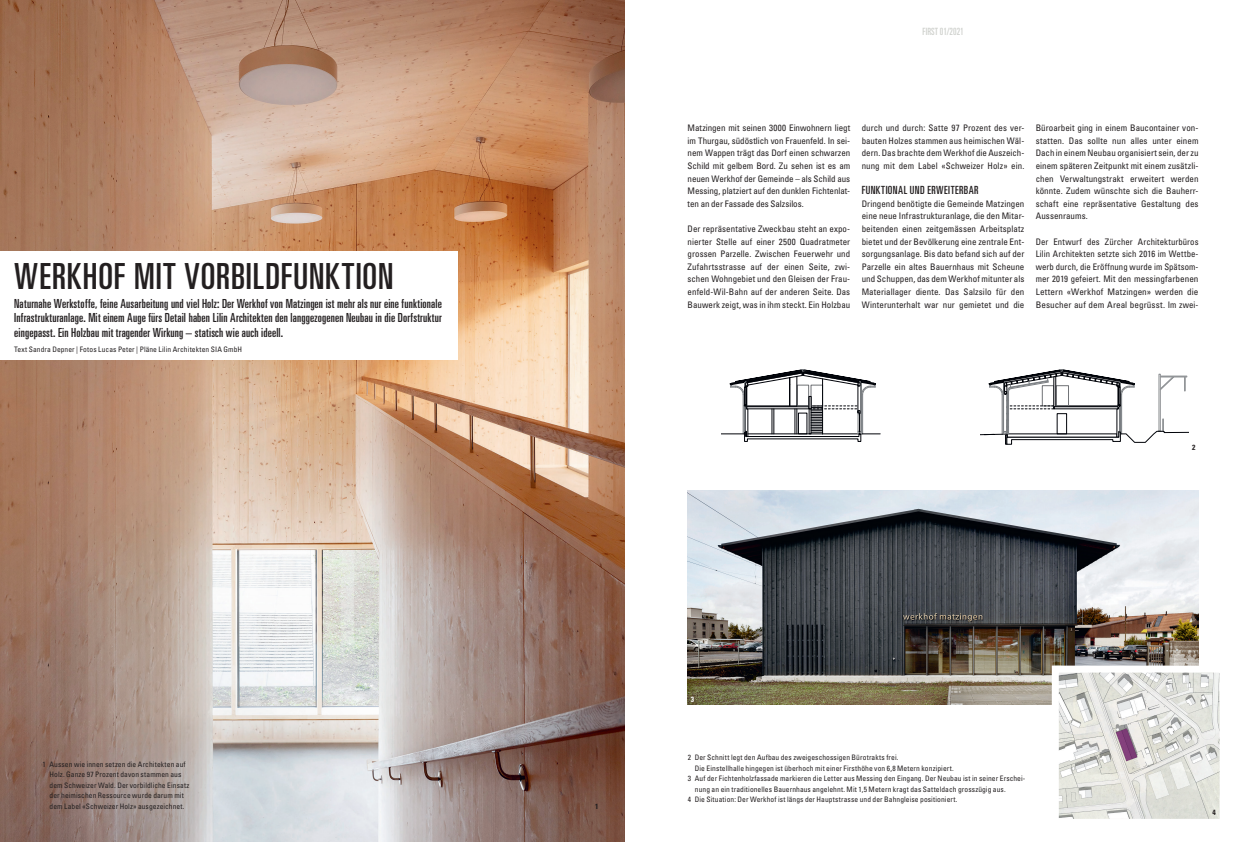
<style>
.page{position:relative;width:1248px;height:842px;background:#fff}
.page>*{position:absolute;margin:0;border:0;box-sizing:border-box;transform-origin:0 0}
.t1{font:ultra-condensed 36px "Univers LT Std";letter-spacing:.025em;color:#231f20}
.t2{font:ultra-condensed 12.5px/14.7px "Univers LT Std";letter-spacing:.015em;color:#231f20;text-align:justify}
.t3{font:ultra-condensed 11.2px "Univers LT Std";letter-spacing:.045em;color:#231f20}
.t4{font:ultra-condensed 10px "Univers LT Std";letter-spacing:.005em;color:#cfd1cd;scale:.95 1}
.t5{font:condensed 9px/12.6px "Univers LT Std";color:#231f20;text-align:justify}
.t6{font:condensed 7.5px/10.5px "Univers LT Std";letter-spacing:.01em;color:#231f20}
.t7{font:700 condensed 7.5px "Univers LT Std";color:#231f20}
.t8{font:700 condensed 7.5px "Univers LT Std";color:#fff}
</style>
<div class="page">
<img style="left:687px;top:490px;width:510px;height:215px">
<img style="left:0;top:0;width:624px;height:842px">
<div style="left:0;top:251px;width:457px;height:108px;background:#fff"></div>
<svg style="left:980px;top:370px;width:207px;height:75px"></svg>
<svg style="left:721px;top:370px;width:159px;height:72px"></svg>
<img style="left:1059px;top:674px;width:159px;height:145px">
<div style="left:1051px;top:666px;width:175px;height:165px;border:7px solid #fff"></div>
<h1 class="t1" style="left:14px;top:255px;width:381px">WERKHOF MIT VORBILDFUNKTION</h1>
<p class="t2" style="left:14px;top:296px;width:429px">Naturnahe Werkstoffe, feine Ausarbeitung und viel Holz: Der Werkhof von Matzingen ist mehr als nur eine funktionale Infrastrukturanlage. Mit einem Auge fürs Detail haben Lilin Architekten den langgezogenen Neubau in die Dorfstruktur eingepasst. Ein Holzbau mit tragender Wirkung – statisch wie auch ideell.</p>
<p class="t6" style="left:14px;top:344px;width:229px">Text Sandra Depner | Fotos Lucas Peter | Pläne Lilin Architekten SIA GmbH</p>
<p class="t6" style="left:50px;top:759px;width:141px;text-indent:-7px">1 Aussen wie innen setzen die Architekten auf Holz. Ganze 97 Prozent davon stammen aus dem Schweizer Wald. Der vorbildliche Einsatz der heimischen Ressource wurde darum mit dem Label «Schweizer Holz» ausgezeichnet.</p>
<p class="t4" style="left:922px;top:26px;width:45px">FIRST 01/2021</p>
<p class="t5" style="left:687px;top:122px;width:164px">Matzingen mit seinen 3000 Einwohnern liegt im Thurgau, südöstlich von Frauenfeld. In sei&shy;nem Wappen trägt das Dorf einen schwarzen Schild mit gelbem Bord. Zu sehen ist es am neuen Werkhof der Gemeinde – als Schild aus Messing, platziert auf den dunklen Fichtenlat&shy;ten an der Fassade des Salzsilos.</p>
<p class="t5" style="left:687px;top:222px;width:164px">Der repräsentative Zweckbau steht an expo&shy;nierter Stelle auf einer 2500 Quadratmeter grossen Parzelle. Zwischen Feuerwehr und Zufahrtsstrasse auf der einen Seite, zwi&shy;schen Wohngebiet und den Gleisen der Frau&shy;enfeld-Wil-Bahn auf der anderen Seite. Das Bauwerk zeigt, was in ihm steckt. Ein Holzbau</p>
<p class="t5" style="left:861px;top:122px;width:164px">durch und durch: Satte 97 Prozent des ver&shy;bauten Holzes stammen aus heimischen Wäl&shy;dern. Das brachte dem Werkhof die Auszeich&shy;nung mit dem Label «Schweizer Holz» ein.</p>
<p class="t3" style="left:861px;top:184px;width:118px">FUNKTIONAL UND ERWEITERBAR</p>
<p class="t5" style="left:861px;top:197px;width:164px">Dringend benötigte die Gemeinde Matzingen eine neue Infrastrukturanlage, die den Mitar&shy;beitenden einen zeitgemässen Arbeitsplatz bietet und der Bevölkerung eine zentrale Ent&shy;sorgungsanlage. Bis dato befand sich auf der Parzelle ein altes Bauernhaus mit Scheune und Schuppen, das dem Werkhof mitunter als Materiallager diente. Das Salzsilo für den Winterunterhalt war nur gemietet und die</p>
<p class="t5" style="left:1035px;top:122px;width:164px">Büroarbeit ging in einem Baucontainer von&shy;statten. Das sollte nun alles unter einem Dach in einem Neubau organisiert sein, der zu einem späteren Zeitpunkt mit einem zusätzli&shy;chen Verwaltungstrakt erweitert werden könnte. Zudem wünschte sich die Bauherr&shy;schaft eine repräsentative Gestaltung des Aussenraums.</p>
<p class="t5" style="left:1035px;top:235px;width:164px">Der Entwurf des Zürcher Architekturbüros Lilin Architekten setzte sich 2016 im Wettbe&shy;werb durch, die Eröffnung wurde im Spätsom&shy;mer 2019 gefeiert. Mit den messingfarbenen Lettern «Werkhof Matzingen» werden die Besucher auf dem Areal begrüsst. Im zwei-</p>
<p class="t7" style="left:1192px;top:443px;width:5px">2</p>
<p class="t7" style="left:595px;top:802px;width:5px">1</p>
<p class="t8" style="left:690px;top:694px;width:5px">3</p>
<p class="t6" style="left:687px;top:752px;width:212px">2 Der Schnitt legt den Aufbau des zweigeschossigen Bürotrakts frei.</p>
<p class="t6" style="left:694px;top:763px;width:260px">Die Einstellhalle hingegen ist überhoch mit einer Firsthöhe von 6,8 Metern konzipiert.</p>
<p class="t6" style="left:687px;top:773px;width:339px">3 Auf der Fichtenholzfassade markieren die Letter aus Messing den Eingang. Der Neubau ist in seiner Erschei-</p>
<p class="t6" style="left:694px;top:784px;width:312px">nung an ein traditionelles Bauernhaus angelehnt. Mit 1,5 Metern kragt das Satteldach grosszügig aus.</p>
<p class="t6" style="left:687px;top:794px;width:271px">4 Die Situation: Der Werkhof ist längs der Hauptstrasse und der Bahngleise positioniert.</p>
<p class="t7" style="left:1212px;top:808px;width:5px">4</p>
</div>
